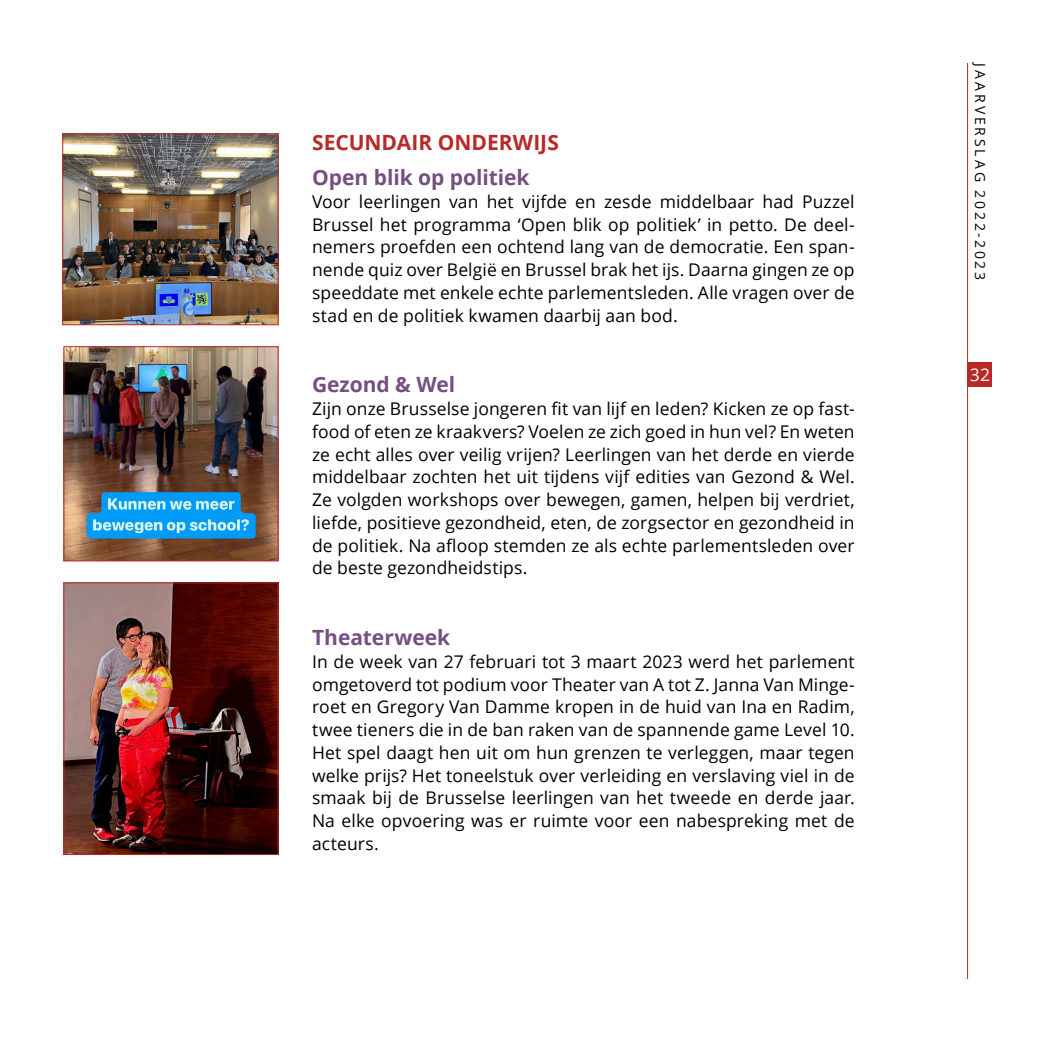
<style>
.page{position:relative;width:1042px;height:1042px;background:#fff}
.page>*{position:absolute;margin:0;border:0;box-sizing:border-box;transform-origin:0 0}
.body{font:700 21px "Open Sans";color:#764f82}
.titel1{font:700 21px "Open Sans";color:#b82928}
.body-2{font:17.5px/22.8px "Open Sans";letter-spacing:.005em;color:#000;text-align:justify}
.t1{font:17.5px "Open Sans";color:#fff}
.t2{font:14px "Open Sans";letter-spacing:.205em;color:#000}
</style>
<div class="page">
<hr style="left:967px;top:63px;width:1px;height:916px;background:#b82928">
<div style="left:967px;top:362px;width:25px;height:25px;background:#b82928"></div>
<img style="left:64px;top:136px;width:212px;height:187px">
<div style="left:62px;top:134px;width:216px;height:191px;border:1px solid #b82928"></div>
<img style="left:66px;top:348px;width:210px;height:211px">
<div style="left:64px;top:346px;width:214px;height:215px;border:1px solid #b82928"></div>
<img style="left:66px;top:585px;width:210px;height:268px">
<div style="left:64px;top:583px;width:214px;height:272px;border:1px solid #b82928"></div>
<p class="titel1" style="left:312px;top:128px;width:248px">SECUNDAIR ONDERWIJS</p>
<p class="body" style="left:312px;top:163px;width:219px">Open blik op politiek</p>
<p class="body-2" style="left:312px;top:190px;width:544px">Voor leerlingen van het vijfde en zesde middelbaar had Puzzel Brussel het programma ‘Open blik op politiek’ in petto. De deel&shy;nemers proefden een ochtend lang van de democratie. Een span&shy;nende quiz over België en Brussel brak het ijs. Daarna gingen ze op speeddate met enkele echte parlementsleden. Alle vragen over de stad en de politiek kwamen daarbij aan bod.</p>
<p class="body" style="left:312px;top:370px;width:145px">Gezond &amp; Wel</p>
<p class="body-2" style="left:312px;top:397px;width:544px">Zijn onze Brusselse jongeren fit van lijf en leden? Kicken ze op fast&shy;food of eten ze kraakvers? Voelen ze zich goed in hun vel? En weten ze echt alles over veilig vrijen? Leerlingen van het derde en vierde middelbaar zochten het uit tijdens vijf edities van Gezond &amp; Wel.<br>Ze volgden workshops over bewegen, gamen, helpen bij verdriet, liefde, positieve gezondheid, eten, de zorgsector en gezondheid in de politiek. Na afloop stemden ze als echte parlementsleden over de beste gezondheidstips.</p>
<p class="body" style="left:312px;top:623px;width:140px">Theaterweek</p>
<p class="body-2" style="left:312px;top:650px;width:544px">In de week van 27 februari tot 3 maart 2023 werd het parlement omgetoverd tot podium voor Theater van A tot Z. Janna Van Minge&shy;roet en Gregory Van Damme kropen in de huid van Ina en Radim, twee tieners die in de ban raken van de spannende game Level 10.<br>Het spel daagt hen uit om hun grenzen te verleggen, maar tegen welke prijs? Het toneelstuk over verleiding en verslaving viel in de smaak bij de Brusselse leerlingen van het tweede en derde jaar.<br>Na elke opvoering was er ruimte voor een nabespreking met de acteurs.</p>
<p class="t2" style="left:989px;top:63px;width:219px;rotate:90deg">JAARVERSLAG 2022-2023</p>
<p class="t1" style="left:970px;top:363px;width:22px">32</p>
</div>
